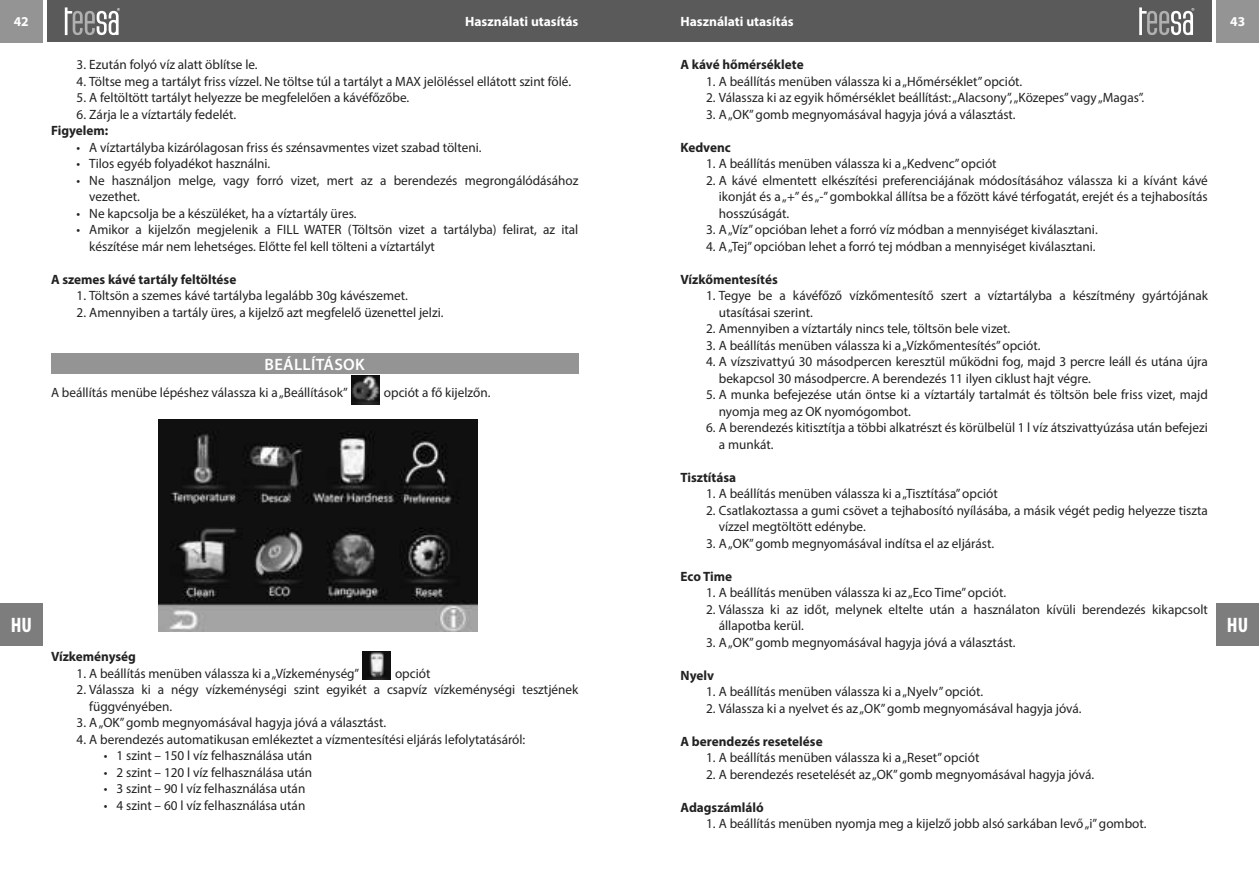
<style>
.page{position:relative;width:1259px;height:893px;background:#fff}
.page>*{position:absolute;margin:0;border:0;box-sizing:border-box;transform-origin:0 0}
.t1{font:700 condensed 21px "Myriad Pro";color:#fff}
.t2{font:600 16.5px "Myriad Pro";letter-spacing:.02em;color:#fff}
.t3{font:13.5px/16.5px "Myriad Pro";color:#222}
.t4{font:700 13.5px "Myriad Pro";color:#222}
.t5{font:700 13.5px "Myriad Pro";color:#fff}
</style>
<div class="page">
<div style="left:51px;top:354px;width:527px;height:20px;background:#949494"></div>
<img style="left:159px;top:419px;width:319px;height:213px">
<img style="left:351px;top:376px;width:29px;height:29px">
<img style="left:362px;top:651px;width:29px;height:28px">
<div style="left:629px;top:0;width:583px;height:42px;background:#5a5a5a"></div>
<div style="left:47px;top:0;width:582px;height:42px;background:#5a5a5a"></div>
<div style="left:0;top:0;width:43px;height:43px;background:#949494"></div>
<div style="left:1216px;top:0;width:43px;height:43px;background:#949494"></div>
<svg style="left:65px;top:7px;width:55px;height:28px"></svg>
<svg style="left:1139px;top:7px;width:55px;height:28px"></svg>
<div style="left:1216px;top:603px;width:43px;height:43px;background:#7d7d7d"></div>
<div style="left:0;top:603px;width:43px;height:43px;background:#7d7d7d"></div>
<p class="t5" style="left:14px;top:14px;width:16px">42</p>
<p class="t5" style="left:465px;top:14px;width:115px">Használati utasítás</p>
<p class="t5" style="left:680px;top:14px;width:115px">Használati utasítás</p>
<p class="t5" style="left:1230px;top:14px;width:16px">43</p>
<p class="t3" style="left:77px;top:57px;width:183px">3. Ezután folyó víz alatt öblítse le.</p>
<p class="t3" style="left:77px;top:73px;width:496px">4. Töltse meg a tartályt friss vízzel. Ne töltse túl a tartályt a MAX jelöléssel ellátott szint fölé.</p>
<p class="t3" style="left:77px;top:90px;width:334px">5. A feltöltött tartályt helyezze be megfelelően a kávéfőzőbe.</p>
<p class="t3" style="left:77px;top:106px;width:161px">6. Zárja le a víztartály fedelét.</p>
<p class="t4" style="left:51px;top:123px;width:59px">Figyelem:</p>
<p class="t3" style="left:77px;top:139px;width:406px">• A víztartályba kizárólagosan friss és szénsavmentes vizet szabad tölteni.</p>
<p class="t3" style="left:77px;top:156px;width:195px">• Tilos egyéb folyadékot használni.</p>
<p class="t3" style="left:89px;top:172px;width:490px;text-indent:-13px">• Ne használjon melge, vagy forró vizet, mert az a berendezés megrongálódásához vezethet.</p>
<p class="t3" style="left:77px;top:205px;width:281px">• Ne kapcsolja be a készüléket, ha a víztartály üres.</p>
<p class="t3" style="left:89px;top:222px;width:490px;text-indent:-13px">• Amikor a kijelzőn megjelenik a FILL WATER (Töltsön vizet a tartályba) felirat, az ital készítése már nem lehetséges. Előtte fel kell tölteni a víztartályt</p>
<p class="t4" style="left:51px;top:272px;width:187px">A szemes kávé tartály feltöltése</p>
<p class="t3" style="left:77px;top:288px;width:333px">1. Töltsön a szemes kávé tartályba legalább 30g kávészemet.</p>
<p class="t3" style="left:77px;top:304px;width:368px">2. Amennyiben a tartály üres, a kijelző azt megfelelő üzenettel jelzi.</p>
<p class="t2" style="left:265px;top:356px;width:102px">BEÁLLÍTÁSOK</p>
<p class="t3" style="left:51px;top:385px;width:298px">A beállítás menübe lépéshez válassza ki a„Beállítások”</p>
<p class="t3" style="left:384px;top:385px;width:108px">opciót a fő kijelzőn.</p>
<p class="t4" style="left:680px;top:57px;width:125px">A kávé hőmérséklete</p>
<p class="t3" style="left:706px;top:73px;width:318px">1. A beállítás menüben válassza ki a„Hőmérséklet” opciót.</p>
<p class="t3" style="left:706px;top:90px;width:439px">2. Válassza ki az egyik hőmérséklet beállítást:„Alacsony”,„Közepes” vagy„Magas”.</p>
<p class="t3" style="left:706px;top:106px;width:311px">3. A„OK” gomb megnyomásával hagyja jóvá a választást.</p>
<p class="t4" style="left:680px;top:140px;width:52px">Kedvenc</p>
<p class="t3" style="left:706px;top:156px;width:292px">1. A beállítás menüben válassza ki a„Kedvenc” opciót</p>
<p class="t3" style="left:719px;top:172px;width:490px;text-align:justify;text-indent:-13px">2. A kávé elmentett elkészítési preferenciájának módosításához válassza ki a kívánt kávé ikonját és a„+” és„-” gombokkal állítsa be a főzött kávé térfogatát, erejét és a tejhabosítás hosszúságát.</p>
<p class="t3" style="left:706px;top:222px;width:393px">3. A„Víz” opcióban lehet a forró víz módban a mennyiséget kiválasztani.</p>
<p class="t3" style="left:706px;top:238px;width:391px">4. A„Tej” opcióban lehet a forró tej módban a mennyiséget kiválasztani.</p>
<p class="t4" style="left:680px;top:272px;width:99px">Vízkőmentesítés</p>
<p class="t3" style="left:719px;top:288px;width:490px;text-indent:-13px">1. Tegye be a kávéfőző vízkőmentesítő szert a víztartályba a készítmény gyártójának utasításai szerint.</p>
<p class="t3" style="left:706px;top:321px;width:306px">2. Amennyiben a víztartály nincs tele, töltsön bele vizet.</p>
<p class="t3" style="left:706px;top:337px;width:336px">3. A beállítás menüben válassza ki a„Vízkőmentesítés” opciót.</p>
<p class="t3" style="left:719px;top:354px;width:490px;text-indent:-13px">4. A vízszivattyú 30 másodpercen keresztül működni fog, majd 3 percre leáll és utána újra bekapcsol 30 másodpercre. A berendezés 11 ilyen ciklust hajt végre.</p>
<p class="t3" style="left:719px;top:387px;width:490px;text-indent:-13px">5. A munka befejezése után öntse ki a víztartály tartalmát és töltsön bele friss vizet, majd nyomja meg az OK nyomógombot.</p>
<p class="t3" style="left:719px;top:420px;width:490px;text-indent:-13px">6. A berendezés kitisztítja a többi alkatrészt és körülbelül 1 l víz átszivattyúzása után befejezi a munkát.</p>
<p class="t4" style="left:680px;top:470px;width:57px">Tisztítása</p>
<p class="t3" style="left:706px;top:486px;width:293px">1. A beállítás menüben válassza ki a„Tisztítása” opciót</p>
<p class="t3" style="left:719px;top:502px;width:490px;text-indent:-13px">2. Csatlakoztassa a gumi csövet a tejhabosító nyílásába, a másik végét pedig helyezze tiszta vízzel megtöltött edénybe.</p>
<p class="t3" style="left:706px;top:535px;width:290px">3. A„OK” gomb megnyomásával indítsa el az eljárást.</p>
<p class="t4" style="left:680px;top:569px;width:53px">Eco Time</p>
<p class="t3" style="left:706px;top:585px;width:301px">1. A beállítás menüben válassza ki az„Eco Time” opciót.</p>
<p class="t3" style="left:719px;top:601px;width:490px;text-indent:-13px">2. Válassza ki az időt, melynek eltelte után a használaton kívüli berendezés kikapcsolt állapotba kerül.</p>
<p class="t3" style="left:706px;top:634px;width:311px">3. A„OK” gomb megnyomásával hagyja jóvá a választást.</p>
<p class="t4" style="left:680px;top:668px;width:35px">Nyelv</p>
<p class="t3" style="left:706px;top:684px;width:279px">1. A beállítás menüben válassza ki a„Nyelv” opciót.</p>
<p class="t3" style="left:706px;top:700px;width:377px">2. Válassza ki a nyelvet és az„OK” gomb megnyomásával hagyja jóvá.</p>
<p class="t4" style="left:680px;top:734px;width:144px">A berendezés resetelése</p>
<p class="t3" style="left:706px;top:750px;width:275px">1. A beállítás menüben válassza ki a„Reset” opciót</p>
<p class="t3" style="left:706px;top:766px;width:390px">2. A berendezés resetelését az„OK” gomb megnyomásával hagyja jóvá.</p>
<p class="t4" style="left:680px;top:800px;width:85px">Adagszámláló</p>
<p class="t3" style="left:706px;top:816px;width:442px">1. A beállítás menüben nyomja meg a kijelző jobb alsó sarkában levő„i” gombot.</p>
<h1 class="t1" style="left:11px;top:612px;width:23px">HU</h1>
<h1 class="t1" style="left:1227px;top:612px;width:23px">HU</h1>
<p class="t4" style="left:51px;top:649px;width:86px">Vízkeménység</p>
<p class="t3" style="left:77px;top:665px;width:284px">1. A beállítás menüben válassza ki a„Vízkeménység”</p>
<p class="t3" style="left:395px;top:665px;width:37px">opciót</p>
<p class="t3" style="left:89px;top:682px;width:490px;text-indent:-13px">2. Válassza ki a négy vízkeménységi szint egyikét a csapvíz vízkeménységi tesztjének függvényében.</p>
<p class="t3" style="left:77px;top:715px;width:311px">3. A„OK” gomb megnyomásával hagyja jóvá a választást.</p>
<p class="t3" style="left:77px;top:731px;width:450px">4. A berendezés automatikusan emlékeztet a vízmentesítési eljárás lefolytatásáról:</p>
<p class="t3" style="left:104px;top:748px;width:210px">• 1 szint – 150 l víz felhasználása után</p>
<p class="t3" style="left:104px;top:764px;width:210px">• 2 szint – 120 l víz felhasználása után</p>
<p class="t3" style="left:104px;top:781px;width:203px">• 3 szint – 90 l víz felhasználása után</p>
<p class="t3" style="left:104px;top:797px;width:203px">• 4 szint – 60 l víz felhasználása után</p>
</div>
